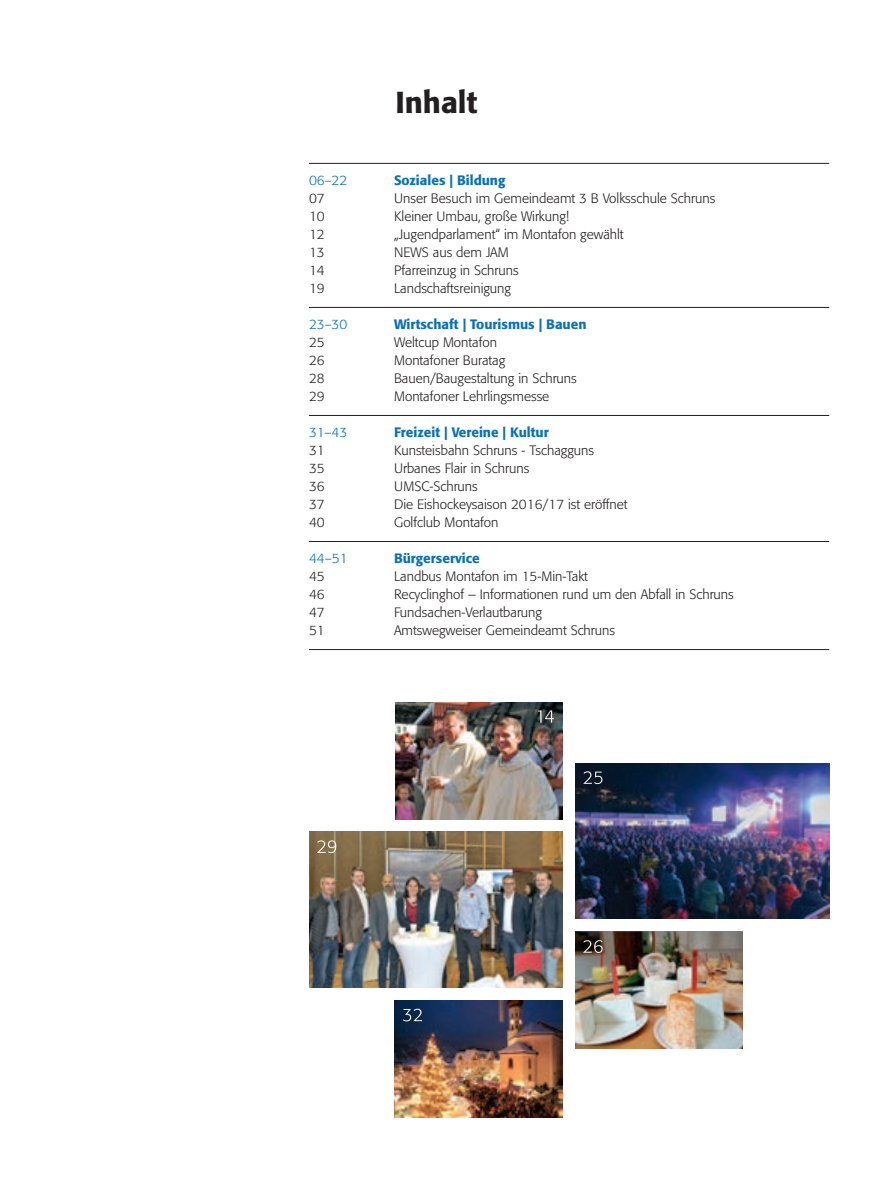
<style>
.page{position:relative;width:893px;height:1191px;background:#fff}
.page>*{position:absolute;margin:0;border:0;box-sizing:border-box;transform-origin:0 0}
.t1{font:500 30px "Formata";color:#231f20}
.t2{font:300 13.5px "Formata";color:#231f20}
.t3{font:500 13.5px "Formata";color:#0970b9}
.t4{font:300 13.5px "Formata";color:#0970b9}
</style>
<div class="page">
<hr style="left:309px;top:163px;width:520px;height:1px;background:#231f20">
<hr style="left:309px;top:307px;width:520px;height:1px;background:#231f20">
<hr style="left:309px;top:415px;width:520px;height:1px;background:#231f20">
<hr style="left:309px;top:541px;width:520px;height:1px;background:#231f20">
<hr style="left:309px;top:649px;width:520px;height:1px;background:#231f20">
<img style="left:575px;top:763px;width:254px;height:155px">
<img style="left:395px;top:1000px;width:167px;height:117px">
<img style="left:309px;top:831px;width:254px;height:156px">
<img style="left:395px;top:702px;width:168px;height:117px">
<img style="left:575px;top:931px;width:168px;height:117px">
<svg style="left:317px;top:840px;width:19px;height:13px"></svg>
<svg style="left:583px;top:771px;width:19px;height:13px"></svg>
<svg style="left:583px;top:940px;width:20px;height:13px"></svg>
<svg style="left:403px;top:1008px;width:19px;height:13px"></svg>
<svg style="left:538px;top:710px;width:16px;height:12px"></svg>
<h1 class="t1" style="left:395px;top:84px;width:83px">Inhalt</h1>
<p class="t4" style="left:309px;top:172px;width:40px">06–22</p>
<p class="t3" style="left:394px;top:171px;width:113px">Soziales | Bildung</p>
<p class="t2" style="left:309px;top:190px;width:17px">07</p>
<p class="t2" style="left:394px;top:190px;width:323px">Unser Besuch im Gemeindeamt 3 B Volksschule Schruns</p>
<p class="t2" style="left:309px;top:208px;width:17px">10</p>
<p class="t2" style="left:394px;top:208px;width:177px">Kleiner Umbau, große Wirkung!</p>
<p class="t2" style="left:309px;top:226px;width:17px">12</p>
<p class="t2" style="left:394px;top:226px;width:231px">„Jugendparlament“ im Montafon gewählt</p>
<p class="t2" style="left:309px;top:244px;width:17px">13</p>
<p class="t2" style="left:394px;top:244px;width:116px">NEWS aus dem JAM</p>
<p class="t2" style="left:309px;top:262px;width:17px">14</p>
<p class="t2" style="left:394px;top:262px;width:126px">Pfarreinzug in Schruns</p>
<p class="t2" style="left:309px;top:280px;width:17px">19</p>
<p class="t2" style="left:394px;top:280px;width:119px">Landschaftsreinigung</p>
<p class="t4" style="left:309px;top:316px;width:40px">23–30</p>
<p class="t3" style="left:394px;top:315px;width:194px">Wirtschaft | Tourismus | Bauen</p>
<p class="t2" style="left:309px;top:334px;width:17px">25</p>
<p class="t2" style="left:394px;top:334px;width:104px">Weltcup Montafon</p>
<p class="t2" style="left:309px;top:352px;width:17px">26</p>
<p class="t2" style="left:394px;top:352px;width:113px">Montafoner Buratag</p>
<p class="t2" style="left:309px;top:370px;width:17px">28</p>
<p class="t2" style="left:394px;top:370px;width:184px">Bauen/Baugestaltung in Schruns</p>
<p class="t2" style="left:309px;top:388px;width:17px">29</p>
<p class="t2" style="left:394px;top:388px;width:157px">Montafoner Lehrlingsmesse</p>
<p class="t4" style="left:309px;top:424px;width:40px">31–43</p>
<p class="t3" style="left:394px;top:423px;width:156px">Freizeit | Vereine | Kultur</p>
<p class="t2" style="left:309px;top:442px;width:17px">31</p>
<p class="t2" style="left:394px;top:442px;width:202px">Kunsteisbahn Schruns - Tschagguns</p>
<p class="t2" style="left:309px;top:460px;width:17px">35</p>
<p class="t2" style="left:394px;top:460px;width:137px">Urbanes Flair in Schruns</p>
<p class="t2" style="left:309px;top:478px;width:17px">36</p>
<p class="t2" style="left:394px;top:478px;width:85px">UMSC-Schruns</p>
<p class="t2" style="left:309px;top:496px;width:17px">37</p>
<p class="t2" style="left:394px;top:496px;width:235px">Die Eishockeysaison 2016/17 ist eröffnet</p>
<p class="t2" style="left:309px;top:514px;width:17px">40</p>
<p class="t2" style="left:394px;top:514px;width:106px">Golfclub Montafon</p>
<p class="t4" style="left:309px;top:550px;width:40px">44–51</p>
<p class="t3" style="left:394px;top:549px;width:87px">Bürgerservice</p>
<p class="t2" style="left:309px;top:568px;width:17px">45</p>
<p class="t2" style="left:394px;top:568px;width:195px">Landbus Montafon im 15-Min-Takt</p>
<p class="t2" style="left:309px;top:586px;width:17px">46</p>
<p class="t2" style="left:394px;top:586px;width:341px">Recyclinghof – Informationen rund um den Abfall in Schruns</p>
<p class="t2" style="left:309px;top:604px;width:17px">47</p>
<p class="t2" style="left:394px;top:604px;width:150px">Fundsachen-Verlautbarung</p>
<p class="t2" style="left:309px;top:622px;width:17px">51</p>
<p class="t2" style="left:394px;top:622px;width:223px">Amtswegweiser Gemeindeamt Schruns</p>
</div>
